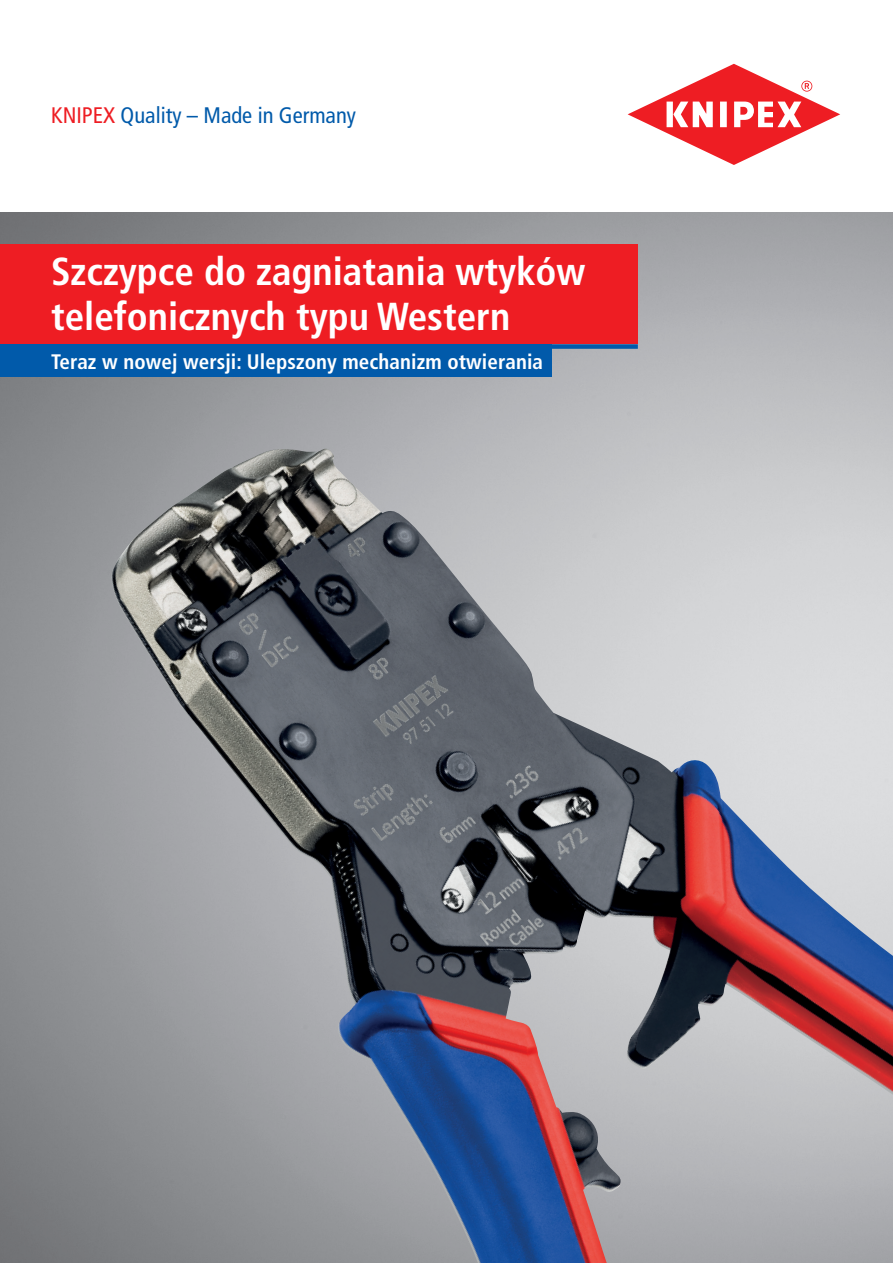
<style>
.page{position:relative;width:893px;height:1263px;background:#fff}
.page>*{position:absolute;margin:0;border:0;box-sizing:border-box;transform-origin:0 0}
.t1{font:700 condensed 39px/45px "Frutiger LT Com";color:#fff}
.t2{font:condensed 22.5px "Frutiger LT Com";color:#015aaa}
.t3{font:700 condensed 21px "Frutiger LT Com";letter-spacing:.005em;color:#fff}
.s1{color:#ee1d23}
</style>
<div class="page">
<div style="left:0;top:244px;width:638px;height:100px;background:#ee1d23"></div>
<img style="left:111px;top:449px;width:782px;height:814px">
<div style="left:0;top:344px;width:552px;height:33px;background:#015aaa"></div>
<div style="left:0;top:344px;width:638px;height:5px;background:#015aaa"></div>
<svg style="left:628px;top:64px;width:212px;height:101px"></svg>
<p class="t2" style="left:51px;top:102px;width:306px"><span class="s1">KNIPEX</span> Quality – Made in Germany</p>
<p class="t1" style="left:51px;top:249px;width:536px">Szczypce do zagniatania wtyków telefonicznych typu Western</p>
<p class="t3" style="left:51px;top:349px;width:494px">Teraz w nowej wersji: Ulepszony mechanizm otwierania</p>
</div>
